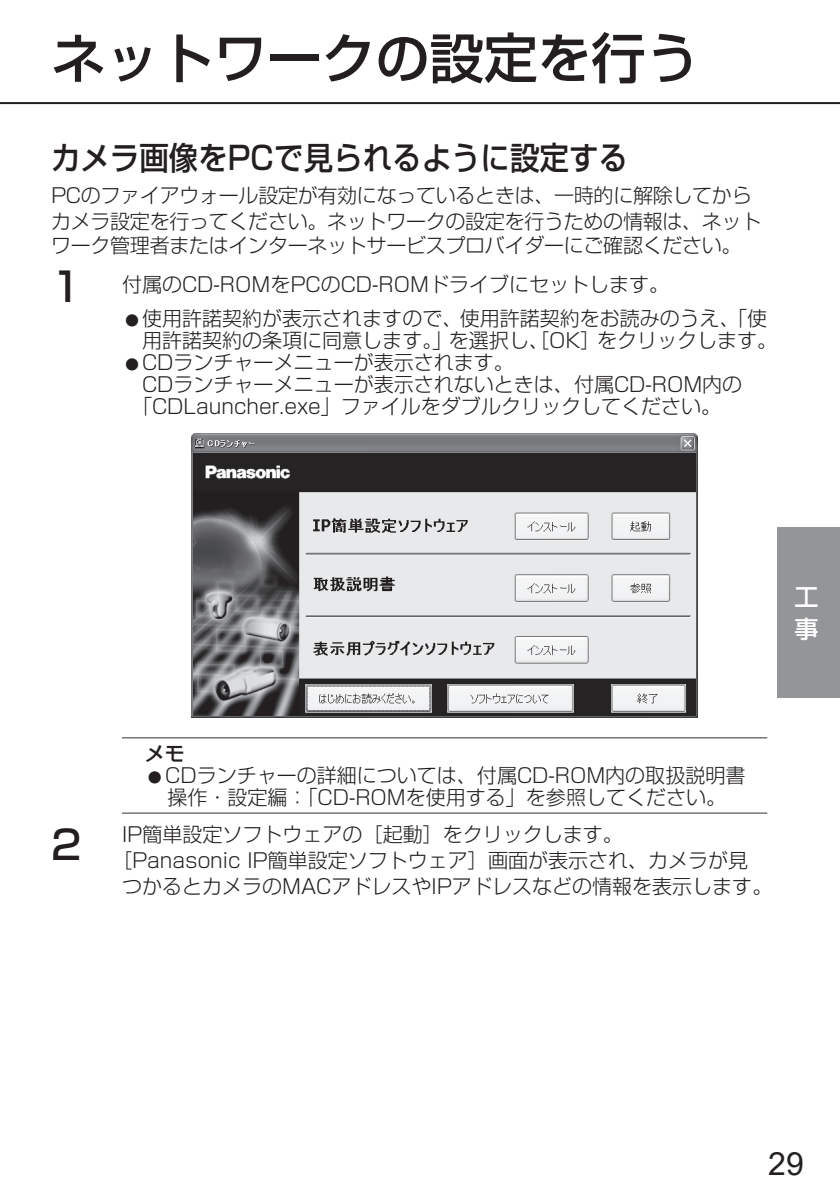
<style>
.page{position:relative;width:840px;height:1191px;background:#fff}
.page>*{position:absolute;margin:0;border:0;box-sizing:border-box;transform-origin:0 0}
.t1{font:54px "Shin Go Pro Medium 90 msp RKSJ H";color:#231f20}
.t2{font:32px "Shin Go Pro Medium 90 msp RKSJ H";color:#231f20;scale:.92 1}
.t3{font:32px "Arial";color:#231f20}
.t4{font:24px/32px "Shin Go Pro Medium 90 msp RKSJ H";color:#fff}
.t5{font:20px/22px "Shin Go Pro Light 90 msp RKSJ H";color:#231f20}
.t6{font:20px "Shin Go Pro Medium 90 msp RKSJ H";color:#231f20}
.s1{font-family:"Shin Go Pro Medium 90 msp RKSJ H";font-size:40px}
</style>
<div class="page">
<div style="left:777px;top:527px;width:62px;height:170px;background:#939598"></div>
<hr style="left:0;top:102px;width:839px;height:2px;background:#231f20">
<hr style="left:122px;top:812px;width:644px;height:2px;background:#6c6d70">
<hr style="left:122px;top:737px;width:644px;height:1px;background:#6c6d70">
<img style="left:192px;top:434px;width:505px;height:283px">
<h1 class="t1" style="left:51px;top:38px;width:650px">ネットワークの設定を行う</h1>
<h2 class="t2" style="left:51px;top:146px;width:628px">カメラ画像をPCで見られるように設定する</h2>
<p class="t5" style="left:51px;top:186px;width:711px;line-height:26px">PCのファイアウォール設定が有効になっているときは、一時的に解除してからカメラ設定を行ってください。ネットワークの設定を行うための情報は、ネット</p>
<p class="t5" style="left:51px;top:229px;width:691px;line-height:38.2px">ワーク管理者またはインターネットサービスプロバイダーにご確認ください。<br><span class="s1">1</span> 付属のCD-ROMをPCのCD-ROMドライブにセットします。</p>
<p class="t5" style="left:142px;top:310px;width:636px;text-indent:-20px">●使用許諾契約が表示されますので、使用許諾契約をお読みのうえ、「使用許諾契約の条項に同意します。」を選択し、［OK］をクリックします。</p>
<p class="t5" style="left:122px;top:354px;width:393px">●CDランチャーメニューが表示されます。</p>
<p class="t5" style="left:142px;top:376px;width:601px">CDランチャーメニューが表示されないときは、付属CD-ROM内の</p>
<p class="t5" style="left:132px;top:398px;width:590px">「CDLauncher.exe」ファイルをダブルクリックしてください。</p>
<p class="t4" style="left:794px;top:584px;width:25px">工事</p>
<p class="t6" style="left:145px;top:746px;width:41px">メモ</p>
<p class="t5" style="left:167px;top:767px;width:599px;text-indent:-23px">●CDランチャーの詳細については、付属CD-ROM内の取扱説明書　操作・設定編：「CD-ROMを使用する」を参照してください。</p>
<p class="t5" style="left:51px;top:826px;width:573px"><span class="s1">2</span> IP簡単設定ソフトウェアの［起動］をクリックします。</p>
<p class="t5" style="left:112px;top:852px;width:637px">［Panasonic IP簡単設定ソフトウェア］画面が表示され、カメラが見</p>
<p class="t5" style="left:122px;top:878px;width:651px">つかるとカメラのMACアドレスやIPアドレスなどの情報を表示します。</p>
<h2 class="t3" style="left:767px;top:1146px;width:37px">29</h2>
</div>
